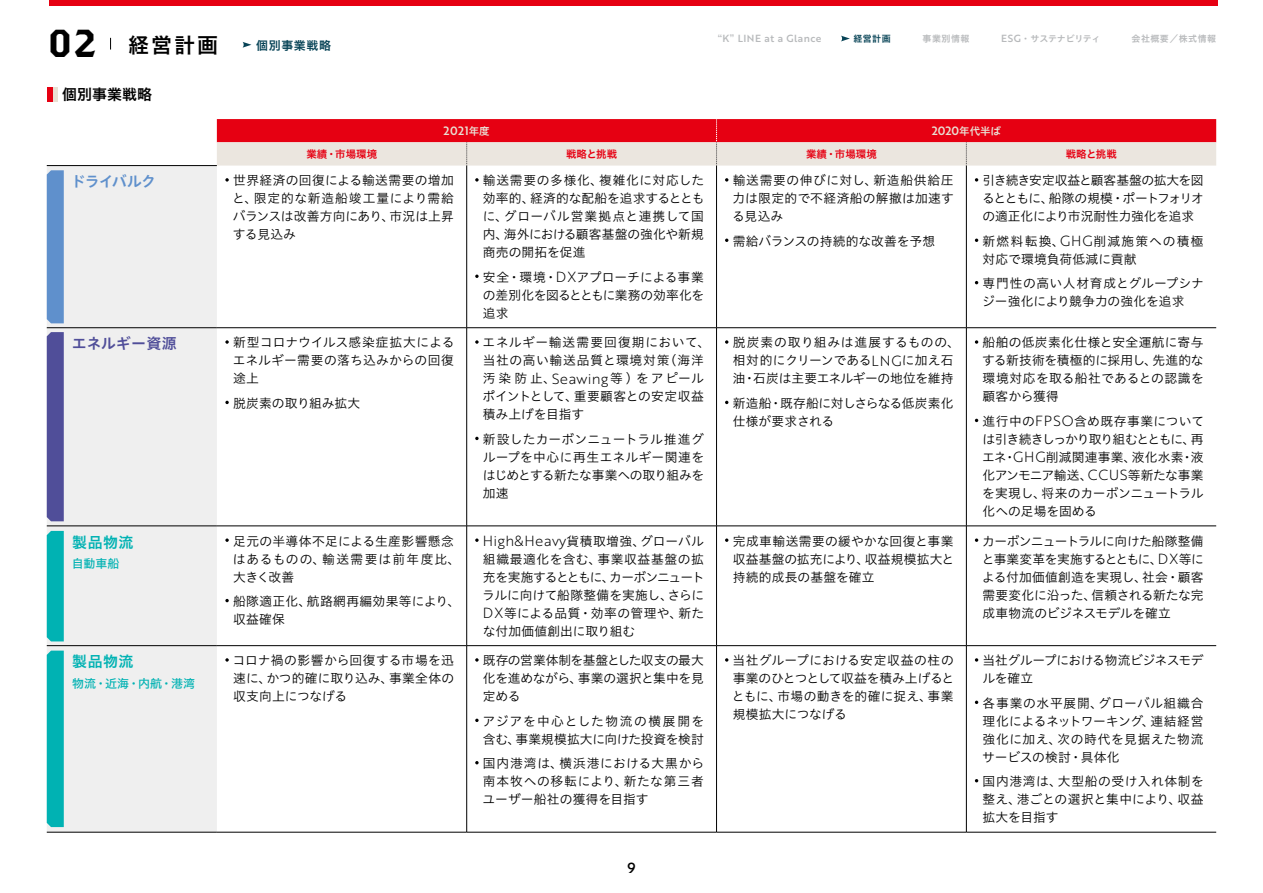
<style>
.page{position:relative;width:1263px;height:893px;background:#fff}
.page>*{position:absolute;margin:0;border:0;box-sizing:border-box;transform-origin:0 0}
.t1{font:21px "Hiragino UD Sans Std N W6";color:#000}
.t2{font:15px "Hiragino UD Sans Std N W6";letter-spacing:.025em;color:#00b2b3}
.t3{font:15px "Hiragino UD Sans Std N W6";letter-spacing:.005em;color:#504e99}
.t4{font:15px "Hiragino UD Sans Std N W6";letter-spacing:-.065em;color:#5f90cc}
.t5{font:15px "Hiragino UD Sans Std N W6";color:#000}
.t6{font:14.25px "Brother 1816 Medium";color:#000}
.t7{font:12.75px/18px "Hiragino UD Sans Std N W3";letter-spacing:.01em;color:#000;text-align:justify}
.t8{font:12.75px/18px "Hiragino UD Sans Std N W3";letter-spacing:.04em;color:#000}
.t9{font:12.75px/18px "Hiragino UD Sans Std N W3";letter-spacing:.035em;color:#000}
.t10{font:12.75px/18px "Hiragino UD Sans Std N W3";letter-spacing:.045em;color:#000}
.t11{font:12.75px/18px "Hiragino UD Sans Std N W3";letter-spacing:.03em;color:#000}
.t12{font:12.75px/18px "Hiragino UD Sans Std N W3";letter-spacing:-.03em;color:#000}
.t13{font:12px "Hiragino UD Sans Std N W5";color:#00b2b3}
.t14{font:12px "Hiragino UD Sans Std N W6";letter-spacing:.05em;color:#074356}
.t15{font:11.7px "Brother 1816 Medium";letter-spacing:.015em;color:#e9e0d3}
.t16{font:10.5px "Hiragino UD Sans Std N W6";color:#e60012}
.t17{font:10.05px "Brother 1816 Medium";letter-spacing:.045em;color:#b8babc}
.t18{font:9px "Hiragino UD Sans Std N W6";letter-spacing:.05em;color:#b8babc}
.s1{font-family:"Brothers OT";font-size:39px}
.s2{font-family:"Hiragino UD Sans Std N W6";font-size:9px}
.s3{color:#074356}
.s4{font-family:"Brother 1816 Medium";font-size:10.05px}
.s5{font-family:"Hiragino UD Sans Std N W6";font-size:10.5px}
.s6{font-family:"Brother 1816 Light";font-size:14.25px}
</style>
<div class="page">
<svg style="left:841px;top:36px;width:9px;height:6px"></svg>
<svg style="left:110px;top:38px;width:1px;height:12px"></svg>
<div style="left:49px;top:0;width:1168px;height:6px;background:#e60012"></div>
<div style="left:47px;top:166px;width:170px;height:666px;background:#efefef"></div>
<hr style="left:47px;top:165px;width:170px;height:1px;background:#000">
<hr style="left:466px;top:166px;width:1px;height:162px;background:#000">
<hr style="left:47px;top:327px;width:170px;height:1px;background:#000">
<hr style="left:217px;top:327px;width:250px;height:1px;background:#000">
<hr style="left:467px;top:327px;width:249px;height:1px;background:#000">
<hr style="left:466px;top:328px;width:1px;height:198px;background:#000">
<hr style="left:716px;top:327px;width:250px;height:1px;background:#000">
<hr style="left:966px;top:327px;width:250px;height:1px;background:#000">
<hr style="left:47px;top:526px;width:170px;height:1px;background:#000">
<hr style="left:217px;top:526px;width:250px;height:1px;background:#000">
<hr style="left:467px;top:526px;width:249px;height:1px;background:#000">
<hr style="left:466px;top:526px;width:1px;height:119px;background:#000">
<hr style="left:716px;top:526px;width:250px;height:1px;background:#000">
<hr style="left:966px;top:526px;width:250px;height:1px;background:#000">
<hr style="left:47px;top:645px;width:170px;height:1px;background:#000">
<hr style="left:217px;top:645px;width:250px;height:1px;background:#000">
<hr style="left:467px;top:645px;width:249px;height:1px;background:#000">
<hr style="left:466px;top:646px;width:1px;height:186px;background:#000">
<hr style="left:716px;top:645px;width:250px;height:1px;background:#000">
<hr style="left:966px;top:645px;width:250px;height:1px;background:#000">
<hr style="left:47px;top:832px;width:170px;height:1px;background:#000">
<hr style="left:217px;top:832px;width:250px;height:1px;background:#000">
<hr style="left:467px;top:832px;width:249px;height:1px;background:#000">
<hr style="left:716px;top:832px;width:250px;height:1px;background:#000">
<hr style="left:966px;top:832px;width:250px;height:1px;background:#000">
<hr style="left:716px;top:166px;width:1px;height:162px;background:#000">
<hr style="left:966px;top:166px;width:1px;height:162px;background:#000">
<hr style="left:716px;top:328px;width:1px;height:198px;background:#000">
<hr style="left:966px;top:328px;width:1px;height:198px;background:#000">
<hr style="left:716px;top:526px;width:1px;height:119px;background:#000">
<hr style="left:966px;top:526px;width:1px;height:119px;background:#000">
<hr style="left:716px;top:646px;width:1px;height:186px;background:#000">
<hr style="left:966px;top:646px;width:1px;height:186px;background:#000">
<svg style="left:217px;top:119px;width:999px;height:47px;background:#e8757a"></svg>
<svg style="left:225px;top:178px;width:4px;height:4px"></svg>
<svg style="left:475px;top:178px;width:4px;height:4px"></svg>
<svg style="left:475px;top:275px;width:4px;height:3px"></svg>
<svg style="left:725px;top:178px;width:3px;height:4px"></svg>
<svg style="left:975px;top:178px;width:3px;height:4px"></svg>
<svg style="left:225px;top:340px;width:4px;height:4px"></svg>
<svg style="left:225px;top:401px;width:4px;height:3px"></svg>
<svg style="left:475px;top:340px;width:4px;height:4px"></svg>
<svg style="left:475px;top:437px;width:4px;height:3px"></svg>
<svg style="left:725px;top:340px;width:3px;height:4px"></svg>
<svg style="left:975px;top:340px;width:3px;height:4px"></svg>
<svg style="left:225px;top:538px;width:4px;height:4px"></svg>
<svg style="left:225px;top:599px;width:4px;height:3px"></svg>
<svg style="left:475px;top:538px;width:4px;height:4px"></svg>
<svg style="left:725px;top:538px;width:3px;height:4px"></svg>
<svg style="left:975px;top:538px;width:3px;height:4px"></svg>
<svg style="left:225px;top:658px;width:4px;height:4px"></svg>
<svg style="left:475px;top:658px;width:4px;height:4px"></svg>
<svg style="left:475px;top:719px;width:4px;height:3px"></svg>
<svg style="left:475px;top:761px;width:4px;height:3px"></svg>
<svg style="left:725px;top:658px;width:3px;height:4px"></svg>
<svg style="left:975px;top:658px;width:3px;height:4px"></svg>
<svg style="left:47px;top:170px;width:17px;height:153px;background:#6191cc"></svg>
<div style="left:47px;top:332px;width:17px;height:189px;background:#504e99"></div>
<div style="left:47px;top:531px;width:17px;height:110px;background:#00b2b3"></div>
<div style="left:47px;top:651px;width:17px;height:176px;background:#00b2b3"></div>
<div style="left:47px;top:87px;width:7px;height:15px;background:#e60012"></div>
<hr style="left:54px;top:87px;width:4px;height:15px;background:#e9e0d3">
<svg style="left:242px;top:42px;width:9px;height:6px"></svg>
<h1 class="t1" style="left:47px;top:29px;width:173px"><span class="s1">02</span> 経営計画</h1>
<p class="t17" style="left:718px;top:31px;width:124px"><span class="s2">“</span>K<span class="s2">”</span> LINE at a Glance<span class="s2">　　</span></p>
<p class="t18" style="left:853px;top:32px;width:364px"><span class="s3">経営計画</span>　　　事業別情報　　　 <span class="s4">ESG</span>・サステナビリティ　　　会社概要／株式情報</p>
<p class="t14" style="left:256px;top:36px;width:76px">個別事業戦略</p>
<p class="t5" style="left:62px;top:83px;width:91px">個別事業戦略</p>
<p class="t15" style="left:444px;top:122px;width:48px">2021<span class="s5">年度</span></p>
<p class="t15" style="left:932px;top:122px;width:71px">2020<span class="s5">年代半ば</span></p>
<p class="t16" style="left:306px;top:146px;width:72px">業績・市場環境</p>
<p class="t16" style="left:566px;top:146px;width:53px">戦略と挑戦</p>
<p class="t16" style="left:806px;top:146px;width:72px">業績・市場環境</p>
<p class="t16" style="left:1066px;top:146px;width:53px">戦略と挑戦</p>
<p class="t4" style="left:71px;top:170px;width:87px">ドライバルク</p>
<p class="t7" style="left:232px;top:171px;width:223px">世界経済の回復による輸送需要の増加と、限定的な新造船竣工量により需給バランスは改善方向にあり、市況は上昇する見込み</p>
<p class="t7" style="left:483px;top:171px;width:223px">輸送需要の多様化、複雑化に対応した効率的、経済的な配船を追求するとともに、グローバル営業拠点と連携して国内、海外における顧客基盤の強化や新規商売の開拓を促進</p>
<p class="t7" style="left:483px;top:267px;width:223px">安全・環境・<span class="s6">DX</span>アプローチによる事業の差別化を図るとともに業務の効率化を追求</p>
<p class="t3" style="left:72px;top:332px;width:106px">エネルギー資源</p>
<p class="t7" style="left:233px;top:333px;width:223px">新型コロナウイルス感染症拡大によるエネルギー需要の落ち込みからの回復途上</p>
<p class="t7" style="left:233px;top:393px;width:129px">脱炭素の取り組み拡大</p>
<p class="t8" style="left:483px;top:333px;width:229px">エネルギー輸送需要回復期において、当社の高い輸送品質と環境対策（海洋汚染防止、<span class="s6">Seawing</span>等）をアピールポイントとして、重要顧客との安定収益積み上げを目指す</p>
<p class="t7" style="left:483px;top:429px;width:223px">新設したカーボンニュートラル推進グループを中心に再生エネルギー関連をはじめとする新たな事業への取り組みを加速</p>
<p class="t7" style="left:732px;top:171px;width:223px">輸送需要の伸びに対し、新造船供給圧力は限定的で不経済船の解撤は加速する見込み</p>
<p class="t7" style="left:733px;top:231px;width:204px">需給バランスの持続的な改善を予想</p>
<p class="t7" style="left:733px;top:333px;width:229px;text-align:left">脱炭素の取り組みは進展するものの、相対的にクリーンである<span class="s6">LNG</span>に加え石油・石炭は主要エネルギーの地位を維持</p>
<p class="t7" style="left:733px;top:393px;width:222px">新造船・既存船に対しさらなる低炭素化仕様が要求される</p>
<p class="t7" style="left:982px;top:171px;width:223px">引き続き安定収益と顧客基盤の拡大を図るとともに、船隊の規模・ポートフォリオの適正化により市況耐性力強化を追求</p>
<p class="t10" style="left:983px;top:231px;width:222px">新燃料転換、<span class="s6">GHG</span>削減施策への積極対応で環境負荷低減に貢献</p>
<p class="t7" style="left:982px;top:274px;width:223px">専門性の高い人材育成とグループシナジー強化により競争力の強化を追求</p>
<p class="t7" style="left:982px;top:333px;width:223px">船舶の低炭素化仕様と安全運航に寄与する新技術を積極的に採用し、先進的な環境対応を取る船社であるとの認識を顧客から獲得</p>
<p class="t7" style="left:982px;top:411px;width:223px">進行中の<span class="s6">FPSO</span>含め既存事業については引き続きしっかり取り組むとともに、再エネ・<span class="s6">GHG</span>削減関連事業、液化水素・液化アンモニア輸送、<span class="s6">CCUS</span>等新たな事業を実現し、将来のカーボンニュートラル化への足場を固める</p>
<p class="t2" style="left:72px;top:530px;width:63px">製品物流</p>
<p class="t13" style="left:72px;top:554px;width:49px">自動車船</p>
<p class="t2" style="left:72px;top:650px;width:63px">製品物流</p>
<p class="t13" style="left:72px;top:674px;width:124px">物流・近海・内航・港湾</p>
<p class="t9" style="left:233px;top:531px;width:229px">足元の半導体不足による生産影響懸念はあるものの、輸送需要は前年度比、大きく改善</p>
<p class="t11" style="left:233px;top:591px;width:229px">船隊適正化、航路網再編効果等により、収益確保</p>
<p class="t7" style="left:482px;top:531px;width:224px"><span class="s6">High&amp;Heavy</span>貨積取増強、グローバル組織最適化を含む、事業収益基盤の拡充を実施するとともに、カーボンニュートラルに向けて船隊整備を実施し、さらに<span class="s6">DX</span>等による品質・効率の管理や、新たな付加価値創出に取り組む</p>
<p class="t7" style="left:733px;top:531px;width:223px">完成車輸送需要の緩やかな回復と事業収益基盤の拡充により、収益規模拡大と持続的成長の基盤を確立</p>
<p class="t7" style="left:982px;top:531px;width:224px">カーボンニュートラルに向けた船隊整備と事業変革を実施するとともに、<span class="s6">DX</span>等による付加価値創造を実現し、社会・顧客需要変化に沿った、信頼される新たな完成車物流のビジネスモデルを確立</p>
<p class="t7" style="left:233px;top:651px;width:223px">コロナ禍の影響から回復する市場を迅速に、かつ的確に取り込み、事業全体の収支向上につなげる</p>
<p class="t7" style="left:483px;top:651px;width:222px">既存の営業体制を基盤とした収支の最大化を進めながら、事業の選択と集中を見定める</p>
<p class="t7" style="left:482px;top:711px;width:223px">アジアを中心とした物流の横展開を含む、事業規模拡大に向けた投資を検討</p>
<p class="t7" style="left:483px;top:754px;width:223px">国内港湾は、横浜港における大黒から南本牧への移転により、新たな第三者ユーザー船社の獲得を目指す</p>
<p class="t6" style="left:627px;top:857px;width:10px">9</p>
<p class="t7" style="left:732px;top:651px;width:224px">当社グループにおける安定収益の柱の事業のひとつとして収益を積み上げるとともに、市場の動きを的確に捉え、事業規模拡大につなげる</p>
<p class="t12" style="left:982px;top:651px;width:223px">当社グループにおける物流ビジネスモデルを確立</p>
<p class="t7" style="left:982px;top:693px;width:223px">各事業の水平展開、グローバル組織合理化によるネットワーキング、連結経営強化に加え、次の時代を見据えた物流サービスの検討・具体化</p>
<p class="t7" style="left:983px;top:772px;width:223px">国内港湾は、大型船の受け入れ体制を整え、港ごとの選択と集中により、収益拡大を目指す</p>
</div>
